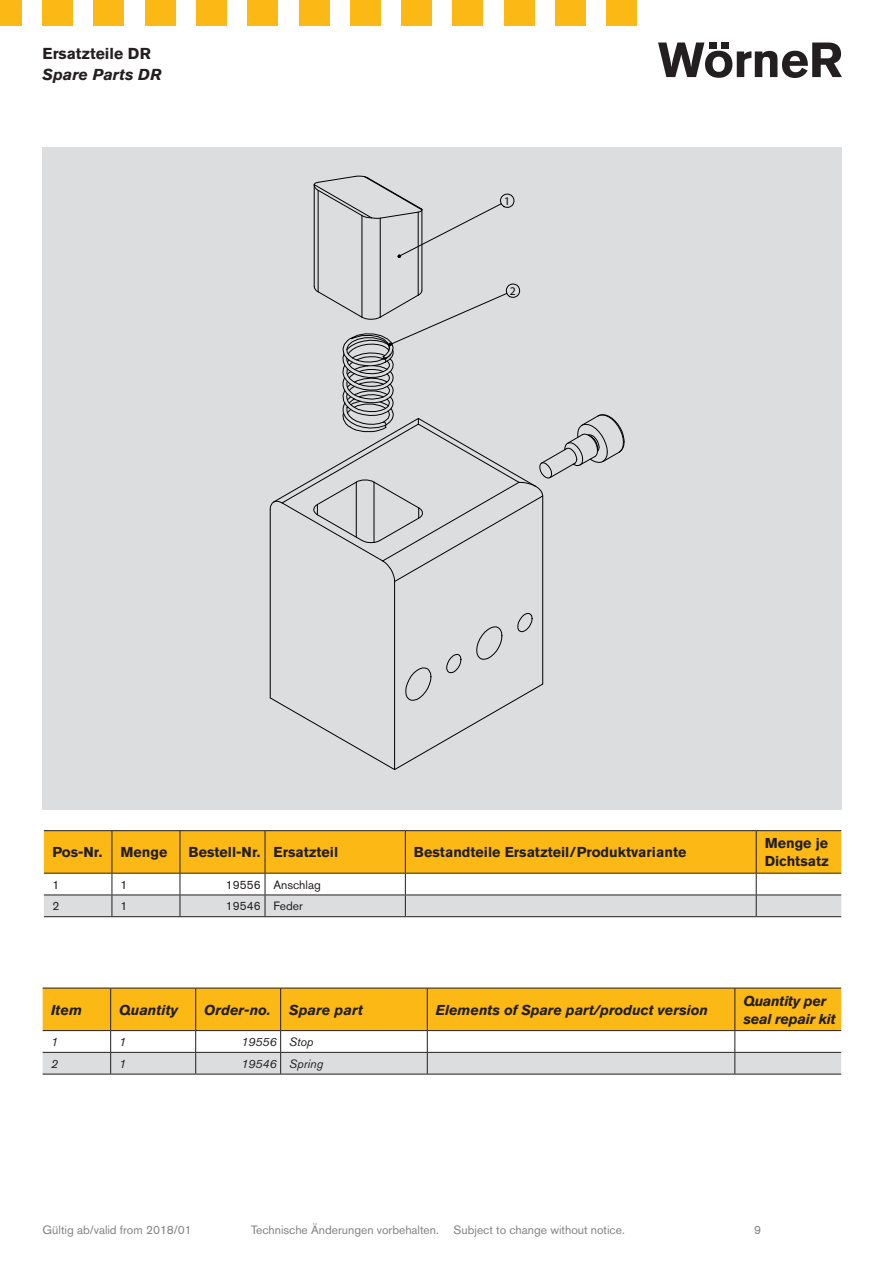
<style>
.page{position:relative;width:893px;height:1263px;background:#fff}
.page>*{position:absolute;margin:0;border:0;box-sizing:border-box;transform-origin:0 0}
.Zeichnungen_Head{font:700 15.75px "Akzidenz Grotesk BE";color:#231f20}
.Zeichnungen_Head-2{font:italic 700 15.75px "Akzidenz Grotesk BE";color:#231f20}
.Tabelle-head-Zubehör{font:italic 700 14.25px/17.7px "Akzidenz Grotesk BE";letter-spacing:-.01em;color:#231f20}
.Tabelle-head-Zubehör-2{font:700 14.25px/17.7px "Akzidenz Grotesk BE";color:#231f20}
.t1{font:12px "Akzidenz Grotesk BE";color:#808285}
.Tabelle_GS_links{font:12px "Akzidenz Grotesk BE";color:#231f20}
.Tabelle_GS_links-2{font:italic 12px "Akzidenz Grotesk BE";color:#231f20}
.Tabelle_GS_rechts{font:12px "Akzidenz Grotesk BE";color:#231f20}
.Tabelle_GS_rechts-2{font:italic 12px "Akzidenz Grotesk BE";color:#231f20}
.t2{font:11.7px "Myriad Pro";color:#000}
</style>
<div class="page">
<svg style="left:658px;top:43px;width:184px;height:35px"></svg>
<div style="left:0;top:0;width:21px;height:26px;background:#fcb814"></div>
<div style="left:43px;top:0;width:30px;height:26px;background:#fcb814"></div>
<div style="left:94px;top:0;width:30px;height:26px;background:#fcb814"></div>
<div style="left:145px;top:0;width:30px;height:26px;background:#fcb814"></div>
<div style="left:196px;top:0;width:30px;height:26px;background:#fcb814"></div>
<div style="left:248px;top:0;width:30px;height:26px;background:#fcb814"></div>
<div style="left:299px;top:0;width:30px;height:26px;background:#fcb814"></div>
<div style="left:350px;top:0;width:30px;height:26px;background:#fcb814"></div>
<div style="left:402px;top:0;width:30px;height:26px;background:#fcb814"></div>
<div style="left:453px;top:0;width:30px;height:26px;background:#fcb814"></div>
<div style="left:504px;top:0;width:30px;height:26px;background:#fcb814"></div>
<div style="left:555px;top:0;width:30px;height:26px;background:#fcb814"></div>
<div style="left:607px;top:0;width:30px;height:26px;background:#fcb814"></div>
<div style="left:43px;top:148px;width:799px;height:662px;background:#dcdddf"></div>
<hr style="left:314px;top:185px;width:1px;height:101px;background:#000">
<hr style="left:421px;top:210px;width:1px;height:80px;background:#000">
<hr style="left:394px;top:581px;width:1px;height:188px;background:#000">
<hr style="left:270px;top:510px;width:1px;height:188px;background:#000">
<hr style="left:542px;top:496px;width:1px;height:188px;background:#000">
<svg style="left:269px;top:612px;width:275px;height:158px"></svg>
<hr style="left:361px;top:215px;width:1px;height:102px;background:#000">
<hr style="left:380px;top:218px;width:1px;height:99px;background:#000">
<hr style="left:318px;top:190px;width:1px;height:102px;background:#000">
<hr style="left:418px;top:212px;width:1px;height:83px;background:#000">
<svg style="left:313px;top:175px;width:201px;height:83px"></svg>
<svg style="left:269px;top:284px;width:356px;height:299px"></svg>
<hr style="left:112px;top:830px;width:68px;height:1px;background:#231f20">
<hr style="left:180px;top:830px;width:85px;height:1px;background:#231f20">
<hr style="left:265px;top:830px;width:140px;height:1px;background:#231f20">
<hr style="left:405px;top:830px;width:351px;height:1px;background:#231f20">
<svg style="left:44px;top:831px;width:797px;height:86px"></svg>
<hr style="left:44px;top:916px;width:68px;height:1px;background:#231f20">
<hr style="left:44px;top:830px;width:68px;height:1px;background:#231f20">
<hr style="left:112px;top:831px;width:1px;height:42px;background:#231f20">
<hr style="left:44px;top:873px;width:68px;height:1px;background:#231f20">
<hr style="left:756px;top:830px;width:85px;height:1px;background:#231f20">
<hr style="left:756px;top:831px;width:1px;height:42px;background:#231f20">
<hr style="left:756px;top:873px;width:85px;height:1px;background:#231f20">
<hr style="left:111px;top:1074px;width:85px;height:1px;background:#231f20">
<hr style="left:196px;top:1074px;width:85px;height:1px;background:#231f20">
<hr style="left:281px;top:1074px;width:146px;height:1px;background:#231f20">
<hr style="left:427px;top:1074px;width:308px;height:1px;background:#231f20">
<hr style="left:43px;top:1074px;width:68px;height:1px;background:#231f20">
<svg style="left:43px;top:988px;width:798px;height:86px"></svg>
<hr style="left:735px;top:1074px;width:106px;height:1px;background:#231f20">
<p class="Zeichnungen_Head" style="left:43px;top:44px;width:110px">Ersatzteile DR</p>
<p class="Zeichnungen_Head-2" style="left:43px;top:65px;width:120px">Spare Parts DR</p>
<p class="t2" style="left:504px;top:194px;width:8px">1</p>
<p class="t2" style="left:510px;top:284px;width:8px">2</p>
<p class="Tabelle-head-Zubehör-2" style="left:52px;top:843px;width:51px">Pos-Nr.</p>
<p class="Tabelle-head-Zubehör-2" style="left:120px;top:843px;width:48px">Menge</p>
<p class="Tabelle-head-Zubehör-2" style="left:188px;top:843px;width:73px">Bestell-Nr.</p>
<p class="Tabelle-head-Zubehör-2" style="left:274px;top:843px;width:66px">Ersatzteil</p>
<p class="Tabelle-head-Zubehör-2" style="left:414px;top:843px;width:274px">Bestandteile Ersatzteil/Produktvariante</p>
<p class="Tabelle-head-Zubehör-2" style="left:765px;top:835px;width:66px">Menge je<br>Dichtsatz</p>
<p class="Tabelle_GS_links" style="left:52px;top:877px;width:8px">1</p>
<p class="Tabelle_GS_links" style="left:120px;top:877px;width:8px">1</p>
<p class="Tabelle_GS_rechts" style="left:226px;top:877px;width:36px">19556</p>
<p class="Tabelle_GS_links" style="left:274px;top:877px;width:49px">Anschlag</p>
<p class="Tabelle_GS_links" style="left:52px;top:899px;width:8px">2</p>
<p class="Tabelle_GS_links" style="left:120px;top:899px;width:8px">1</p>
<p class="Tabelle_GS_rechts" style="left:226px;top:899px;width:36px">19546</p>
<p class="Tabelle_GS_links" style="left:274px;top:899px;width:31px">Feder</p>
<p class="Tabelle-head-Zubehör" style="left:51px;top:1001px;width:33px">Item</p>
<p class="Tabelle-head-Zubehör" style="left:119px;top:1001px;width:60px">Quantity</p>
<p class="Tabelle-head-Zubehör" style="left:204px;top:1001px;width:68px">Order-no.</p>
<p class="Tabelle-head-Zubehör" style="left:289px;top:1001px;width:75px">Spare part</p>
<p class="Tabelle-head-Zubehör" style="left:436px;top:1001px;width:274px">Elements of Spare part/product version</p>
<p class="Tabelle-head-Zubehör" style="left:743px;top:992px;width:94px">Quantity per seal repair kit</p>
<p class="Tabelle_GS_links-2" style="left:51px;top:1034px;width:8px">1</p>
<p class="Tabelle_GS_links-2" style="left:119px;top:1034px;width:8px">1</p>
<p class="Tabelle_GS_rechts-2" style="left:241px;top:1034px;width:36px">19556</p>
<p class="Tabelle_GS_links-2" style="left:289px;top:1034px;width:26px">Stop</p>
<p class="Tabelle_GS_links-2" style="left:51px;top:1056px;width:8px">2</p>
<p class="Tabelle_GS_links-2" style="left:119px;top:1056px;width:8px">1</p>
<p class="Tabelle_GS_rechts-2" style="left:241px;top:1056px;width:36px">19546</p>
<p class="Tabelle_GS_links-2" style="left:289px;top:1056px;width:36px">Spring</p>
<p class="t1" style="left:43px;top:1222px;width:151px">Gültig ab/valid from 2018/01</p>
<p class="t1" style="left:251px;top:1222px;width:375px">Technische Änderungen vorbehalten. Subject to change without notice.</p>
<p class="t1" style="left:754px;top:1222px;width:8px">9</p>
</div>
